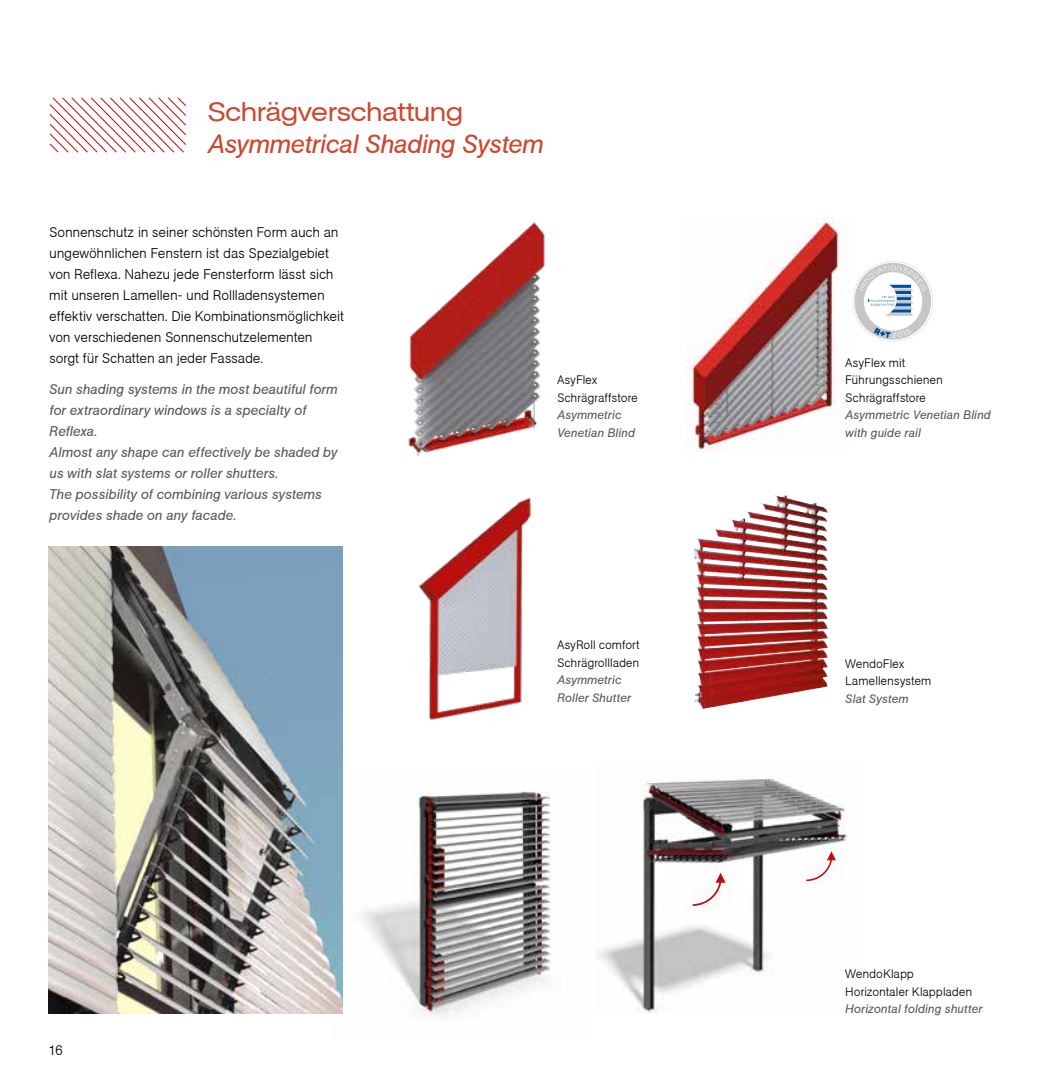
<style>
.page{position:relative;width:1042px;height:1092px;background:#fff}
.page>*{position:absolute;margin:0;border:0;box-sizing:border-box;transform-origin:0 0}
.t1{font:italic 26.25px "Agba";letter-spacing:-.005em;color:#cd472e}
.t2{font:26.25px "Agba Extended Normal";letter-spacing:.005em;color:#cd472e}
.t3{font:700 14px/21px "Agba Small";letter-spacing:.01em;color:#000}
.t4{font:italic 14px/21px "Agba";letter-spacing:.015em;color:#575756}
.t5{font:700 12.25px/17.5px "Agba Small";letter-spacing:.02em;color:#000}
.t6{font:italic 12.25px/17.5px "Agba";letter-spacing:.02em;color:#575756}
</style>
<div class="page">
<img style="left:331px;top:791px;width:220px;height:224px">
<img style="left:48px;top:546px;width:295px;height:466px">
<svg style="left:49px;top:97px;width:137px;height:56px"></svg>
<img style="left:408px;top:222px;width:137px;height:234px">
<img style="left:685px;top:218px;width:160px;height:233px">
<svg style="left:853px;top:261px;width:80px;height:80px"></svg>
<img style="left:418px;top:497px;width:113px;height:223px">
<img style="left:694px;top:495px;width:134px;height:214px">
<img style="left:598px;top:778px;width:250px;height:234px">
<div style="left:675px;top:858px;width:67px;height:68px;background:#000;opacity:.3"></div>
<svg style="left:691px;top:872px;width:34px;height:34px"></svg>
<div style="left:789px;top:838px;width:62px;height:61px;background:#000;opacity:.3"></div>
<svg style="left:805px;top:851px;width:31px;height:30px"></svg>
<h1 class="t2" style="left:208px;top:97px;width:256px">Schrägverschattung</h1>
<h1 class="t1" style="left:208px;top:129px;width:337px">Asymmetrical Shading System</h1>
<p class="t3" style="left:50px;top:221px;width:296px">Sonnenschutz in seiner schönsten Form auch an ungewöhnlichen Fenstern ist das Spezialgebiet von Reflexa. Nahezu jede Fensterform lässt sich mit unseren Lamellen- und Rollladensystemen effektiv verschatten. Die Kombinationsmöglichkeit von verschiedenen Sonnenschutzelementen sorgt für Schatten an jeder Fassade.</p>
<p class="t4" style="left:50px;top:379px;width:289px">Sun shading systems in the most beautiful form for extraordinary windows is a specialty of Reflexa.<br>Almost any shape can effectively be shaded by us with slat systems or roller shutters.<br>The possibility of combining various systems provides shade on any facade.</p>
<p class="t5" style="left:557px;top:371px;width:82px">AsyFlex<br>Schrägraffstore</p>
<p class="t6" style="left:557px;top:406px;width:79px">Asymmetric<br>Venetian Blind</p>
<p class="t3" style="left:48px;top:1039px;width:16px">16</p>
<p class="t5" style="left:557px;top:636px;width:84px">AsyRoll comfort<br>Schrägrollladen</p>
<p class="t6" style="left:557px;top:671px;width:75px">Asymmetric<br>Roller Shutter</p>
<p class="t5" style="left:845px;top:353px;width:99px">AsyFlex mit<br>Führungsschienen<br>Schrägraffstore</p>
<p class="t6" style="left:845px;top:406px;width:147px">Asymmetric Venetian Blind with guide rail</p>
<p class="t5" style="left:845px;top:654px;width:87px">WendoFlex<br>Lamellensystem</p>
<p class="t6" style="left:845px;top:689px;width:64px">Slat System</p>
<p class="t5" style="left:845px;top:964px;width:128px">WendoKlapp<br>Horizontaler Klappladen</p>
<p class="t6" style="left:845px;top:999px;width:138px">Horizontal folding shutter</p>
</div>
